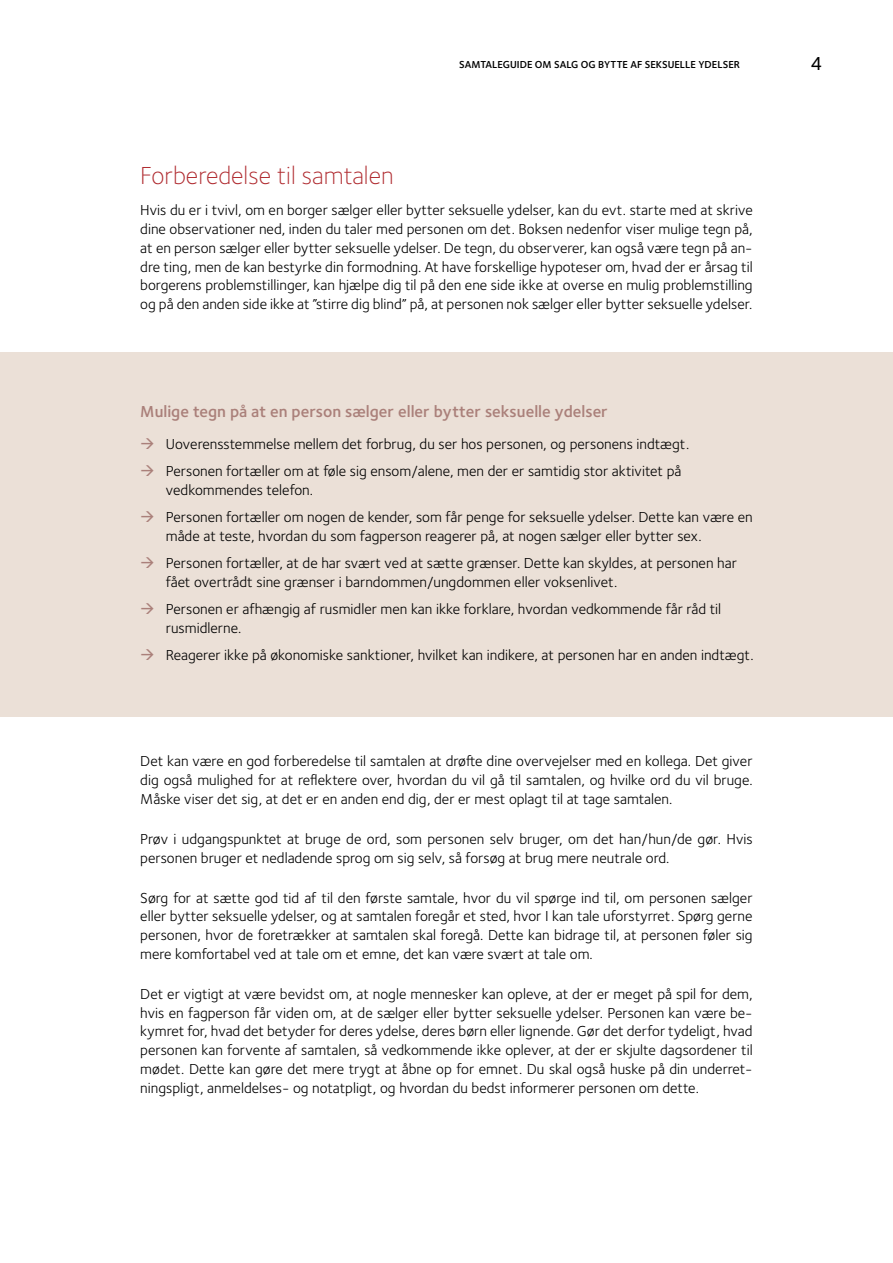
<style>
.page{position:relative;width:893px;height:1263px;background:#fff}
.page>*{position:absolute;margin:0;border:0;box-sizing:border-box;transform-origin:0 0}
.Overskrift_2{font:300 25.5px "Foundry Sterling";color:#af292e}
.t1{font:500 19.5px "Foundry Sterling";color:#000}
.box_overskrift{font:600 16.5px "Foundry Sterling";color:#aa807a}
.txt{font:15px/18.8px "Foundry Sterling";color:#000}
.t2{font:600 10.5px "Foundry Sterling";color:#000}
</style>
<div class="page">
<div style="left:0;top:352px;width:893px;height:364px;background:#ebe0d7"></div>
<p class="t2" style="left:459px;top:59px;width:282px">SAMTALEGUIDE OM SALG OG BYTTE AF SEKSUELLE YDELSER</p>
<h2 class="t1" style="left:810px;top:52px;width:13px">4</h2>
<h3 class="Overskrift_2" style="left:140px;top:161px;width:255px">Forberedelse til samtalen</h3>
<p class="txt" style="left:140px;top:201px;width:614px;text-align:justify">Hvis du er i tvivl, om en borger sælger eller bytter seksuelle ydelser, kan du evt. starte med at skrive dine observationer ned, inden du taler med personen om det. Boksen nedenfor viser mulige tegn på, at en person sælger eller bytter seksuelle ydelser. De tegn, du observerer, kan også være tegn på an&shy;dre ting, men de kan bestyrke din formodning. At have forskellige hypoteser om, hvad der er årsag til borgerens problemstillinger, kan hjælpe dig til på den ene side ikke at overse en mulig problemstilling og på den anden side ikke at ”stirre dig blind” på, at personen nok sælger eller bytter seksuelle ydelser.</p>
<p class="box_overskrift" style="left:140px;top:402px;width:469px">Mulige tegn på at en person sælger eller bytter seksuelle ydelser</p>
<p class="txt" style="left:166px;top:434px;width:525px">Uoverensstemmelse mellem det forbrug, du ser hos personen, og personens indtægt.</p>
<p class="txt" style="left:166px;top:462px;width:517px">Personen fortæller om at føle sig ensom/alene, men der er samtidig stor aktivitet på vedkommendes telefon.</p>
<p class="txt" style="left:166px;top:508px;width:588px">Personen fortæller om nogen de kender, som får penge for seksuelle ydelser. Dette kan være en måde at teste, hvordan du som fagperson reagerer på, at nogen sælger eller bytter sex.</p>
<p class="txt" style="left:166px;top:554px;width:573px">Personen fortæller, at de har svært ved at sætte grænser. Dette kan skyldes, at personen har fået overtrådt sine grænser i barndommen/ungdommen eller voksenlivet.</p>
<p class="txt" style="left:166px;top:600px;width:557px">Personen er afhængig af rusmidler men kan ikke forklare, hvordan vedkommende får råd til rusmidlerne.</p>
<p class="txt" style="left:166px;top:646px;width:589px">Reagerer ikke på økonomiske sanktioner, hvilket kan indikere, at personen har en anden indtægt.</p>
<p class="txt" style="left:140px;top:752px;width:614px;text-align:justify">Det kan være en god forberedelse til samtalen at drøfte dine overvejelser med en kollega. Det giver dig også mulighed for at reflektere over, hvordan du vil gå til samtalen, og hvilke ord du vil bruge.<br>Måske viser det sig, at det er en anden end dig, der er mest oplagt til at tage samtalen.</p>
<p class="txt" style="left:140px;top:830px;width:614px">Prøv i udgangspunktet at bruge de ord, som personen selv bruger, om det han/hun/de gør. Hvis personen bruger et nedladende sprog om sig selv, så forsøg at brug mere neutrale ord.</p>
<p class="txt" style="left:140px;top:888px;width:614px;text-align:justify">Sørg for at sætte god tid af til den første samtale, hvor du vil spørge ind til, om personen sælger eller bytter seksuelle ydelser, og at samtalen foregår et sted, hvor I kan tale uforstyrret. Spørg gerne personen, hvor de foretrækker at samtalen skal foregå. Dette kan bidrage til, at personen føler sig mere komfortabel ved at tale om et emne, det kan være svært at tale om.</p>
<p class="txt" style="left:140px;top:985px;width:614px;text-align:justify">Det er vigtigt at være bevidst om, at nogle mennesker kan opleve, at der er meget på spil for dem, hvis en fagperson får viden om, at de sælger eller bytter seksuelle ydelser. Personen kan være be&shy;kymret for, hvad det betyder for deres ydelse, deres børn eller lignende. Gør det derfor tydeligt, hvad personen kan forvente af samtalen, så vedkommende ikke oplever, at der er skjulte dagsordener til mødet. Dette kan gøre det mere trygt at åbne op for emnet. Du skal også huske på din underret&shy;ningspligt, anmeldelses- og notatpligt, og hvordan du bedst informerer personen om dette.</p>
</div>
